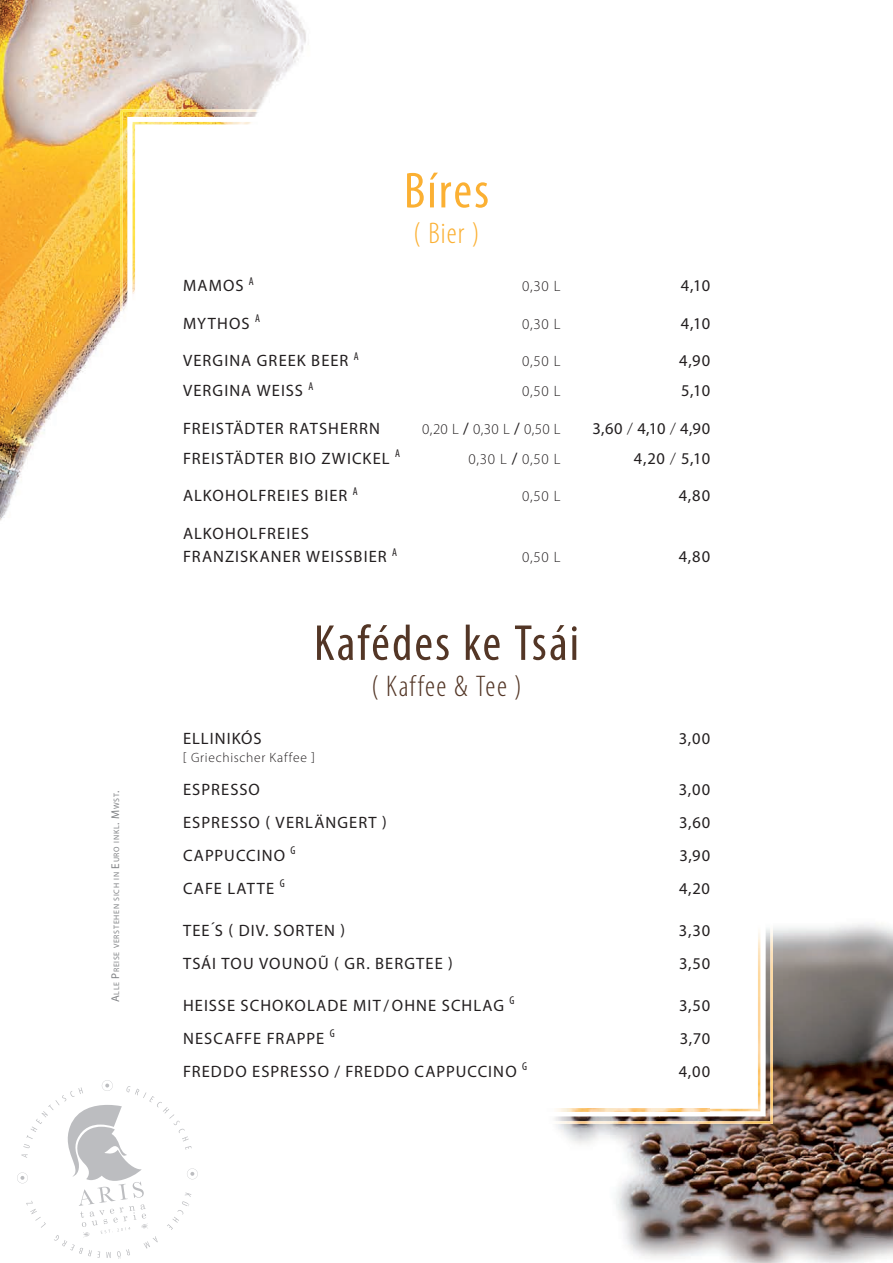
<style>
.page{position:relative;width:893px;height:1263px;background:#fff}
.page>*{position:absolute;margin:0;border:0;box-sizing:border-box;transform-origin:0 0}
.t1{font:condensed 51px "Myriad Pro";letter-spacing:.04em;color:#533626}
.t2{font:condensed 51px "Myriad Pro";letter-spacing:.04em;color:#fbb033}
.t3{font:300 condensed 30px "Myriad Pro";letter-spacing:.05em;color:#533626}
.t4{font:300 condensed 30px "Myriad Pro";color:#fbb033}
.t5{font:16.5px/23.4px "Myriad Pro";letter-spacing:.065em;color:#231f20}
.t6{font:300 15px "Myriad Pro";letter-spacing:.035em;color:#231f20}
.t7{font:300 13.5px "Myriad Pro";letter-spacing:.055em;color:#231f20}
.t8{font:7.8px "Myriad Pro";letter-spacing:.085em;color:#808285}
.s1{font-size:11.25px}
.s2{font-weight:400;font-size:16.5px}
.s3{font-weight:300}
</style>
<div class="page">
<img style="left:0;top:0;width:893px;height:1263px">
<img style="left:180px;top:174px;width:543px;height:942px">
<img style="left:120px;top:109px;width:653px;height:53px">
<img style="left:120px;top:162px;width:13px;height:949px">
<img style="left:723px;top:162px;width:50px;height:962px">
<img style="left:180px;top:1121px;width:544px;height:3px">
<img style="left:133px;top:122px;width:627px;height:52px">
<img style="left:133px;top:173px;width:52px;height:938px">
<img style="left:708px;top:173px;width:52px;height:938px">
<img style="left:184px;top:1109px;width:525px;height:2px">
<svg style="left:101px;top:1080px;width:12px;height:11px"></svg>
<svg style="left:194px;top:1168px;width:4px;height:11px"></svg>
<svg style="left:17px;top:1172px;width:3px;height:11px"></svg>
<img style="left:61px;top:1105px;width:59px;height:21px">
<svg style="left:80px;top:1228px;width:68px;height:9px"></svg>
<img style="left:105px;top:1083px;width:23px;height:9px">
<svg style="left:48px;top:1087px;width:35px;height:23px"></svg>
<img style="left:41px;top:1111px;width:87px;height:8px">
<img style="left:36px;top:1119px;width:143px;height:6px">
<svg style="left:128px;top:1086px;width:52px;height:38px"></svg>
<img style="left:20px;top:1126px;width:174px;height:102px">
<p class="t8" style="left:112px;top:1002px;width:213px;rotate:-90deg"><span class="s1">A</span>LLE <span class="s1">P</span>REISE VERSTEHEN SICH IN <span class="s1">E</span>URO INKL<span class="s1">. M</span>WST<span class="s1">.</span></p>
<h1 class="t2" style="left:404px;top:160px;width:87px">Bíres</h1>
<h2 class="t4" style="left:413px;top:216px;width:68px">( Bier )</h2>
<p class="t5" style="left:183px;top:274px;width:72px">MAMOS <sup>A</sup></p>
<p class="t6" style="left:522px;top:277px;width:40px">0,30 L</p>
<p class="t5" style="left:681px;top:274px;width:31px">4,10</p>
<p class="t5" style="left:183px;top:311px;width:79px">MYTHOS <sup>A</sup></p>
<p class="t6" style="left:522px;top:315px;width:40px">0,30 L</p>
<p class="t5" style="left:681px;top:311px;width:31px">4,10</p>
<p class="t5" style="left:183px;top:349px;width:177px">VERGINA GREEK BEER <sup>A</sup></p>
<p class="t6" style="left:522px;top:352px;width:40px">0,50 L</p>
<p class="t5" style="left:679px;top:349px;width:32px">4,90</p>
<p class="t5" style="left:183px;top:379px;width:132px">VERGINA WEISS <sup>A</sup></p>
<p class="t6" style="left:522px;top:382px;width:40px">0,50 L</p>
<p class="t5" style="left:681px;top:379px;width:31px">5,10</p>
<p class="t5" style="left:183px;top:416px;width:199px">FREISTÄDTER RATSHERRN</p>
<p class="t6" style="left:422px;top:420px;width:140px">0,20 L <span class="s2">/</span> 0,30 L <span class="s2">/</span> 0,50 L</p>
<p class="t5" style="left:592px;top:416px;width:119px">3,60 <span class="s3">/</span> 4,10 <span class="s3">/</span> 4,90</p>
<p class="t5" style="left:183px;top:446px;width:219px">FREISTÄDTER BIO ZWICKEL <sup>A</sup></p>
<p class="t6" style="left:469px;top:450px;width:93px">0,30 L <span class="s2">/</span> 0,50 L</p>
<p class="t5" style="left:634px;top:446px;width:78px">4,20 <span class="s3">/</span> 5,10</p>
<p class="t5" style="left:183px;top:484px;width:176px">ALKOHOLFREIES BIER <sup>A</sup></p>
<p class="t6" style="left:522px;top:487px;width:40px">0,50 L</p>
<p class="t5" style="left:679px;top:484px;width:33px">4,80</p>
<p class="t5" style="left:183px;top:521px;width:216px">ALKOHOLFREIES<br>FRANZISKANER WEISSBIER <sup>A</sup></p>
<p class="t6" style="left:522px;top:548px;width:40px">0,50 L</p>
<p class="t5" style="left:679px;top:545px;width:33px">4,80</p>
<h1 class="t1" style="left:314px;top:612px;width:266px">Kafédes ke Tsái</h1>
<h2 class="t3" style="left:371px;top:668px;width:152px">( Kaffee &amp; Tee )</h2>
<p class="t5" style="left:183px;top:726px;width:80px">ELLINIKÓS</p>
<p class="t5" style="left:679px;top:726px;width:33px">3,00</p>
<p class="t7" style="left:183px;top:749px;width:134px">[ Griechischer Kaffee ]</p>
<p class="t5" style="left:183px;top:777px;width:78px">ESPRESSO</p>
<p class="t5" style="left:679px;top:777px;width:33px">3,00</p>
<p class="t5" style="left:183px;top:810px;width:205px">ESPRESSO ( VERLÄNGERT )</p>
<p class="t5" style="left:679px;top:810px;width:33px">3,60</p>
<p class="t5" style="left:183px;top:843px;width:114px">CAPPUCCINO <sup>G</sup></p>
<p class="t5" style="left:679px;top:843px;width:32px">3,90</p>
<p class="t5" style="left:183px;top:876px;width:103px">CAFE LATTE <sup>G</sup></p>
<p class="t5" style="left:679px;top:876px;width:33px">4,20</p>
<p class="t5" style="left:183px;top:918px;width:164px">TEE´S ( DIV. SORTEN )</p>
<p class="t5" style="left:679px;top:918px;width:33px">3,30</p>
<p class="t5" style="left:183px;top:951px;width:271px">TSÁI TOU VOUNOŨ ( GR. BERGTEE )</p>
<p class="t5" style="left:679px;top:951px;width:33px">3,50</p>
<p class="t5" style="left:183px;top:993px;width:333px">HEISSE SCHOKOLADE MIT/OHNE SCHLAG <sup>G</sup></p>
<p class="t5" style="left:679px;top:993px;width:33px">3,50</p>
<p class="t5" style="left:183px;top:1026px;width:153px">NESCAFFE FRAPPE <sup>G</sup></p>
<p class="t5" style="left:680px;top:1026px;width:32px">3,70</p>
<p class="t5" style="left:183px;top:1059px;width:346px">FREDDO ESPRESSO / FREDDO CAPPUCCINO <sup>G</sup></p>
<p class="t5" style="left:679px;top:1059px;width:33px">4,00</p>
</div>
